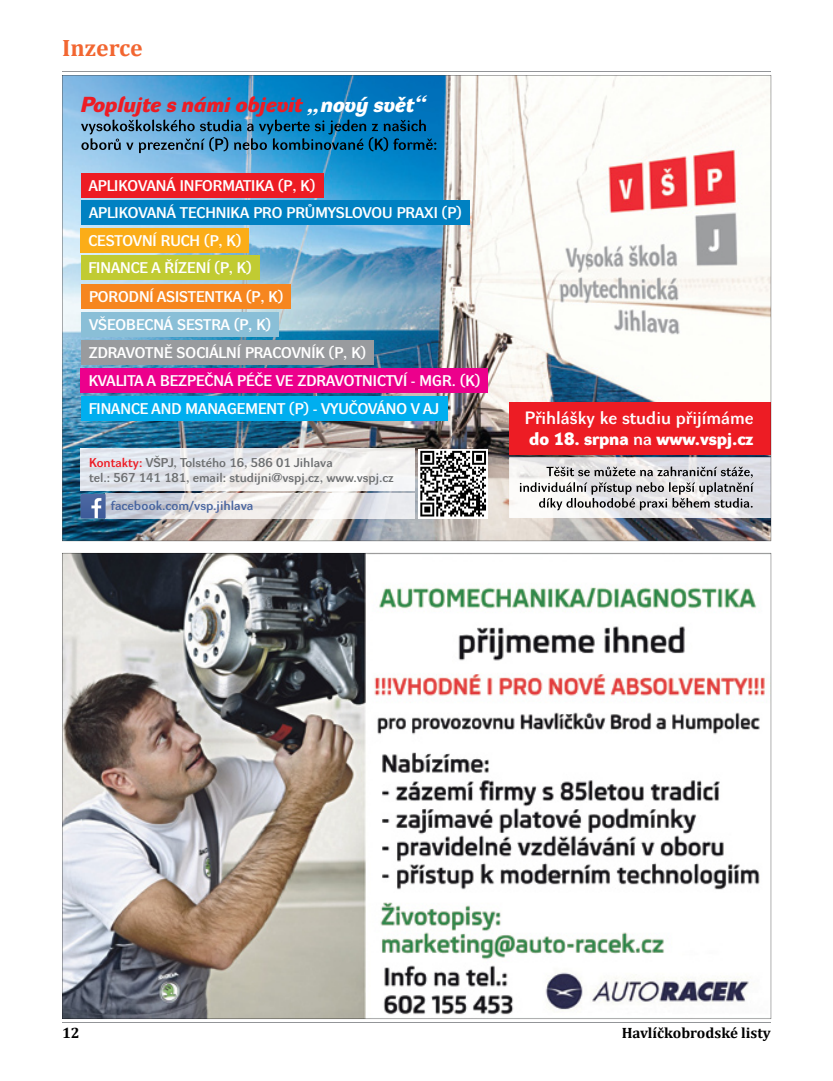
<style>
.page{position:relative;width:833px;height:1081px;background:#fff}
.page>*{position:absolute;margin:0;border:0;box-sizing:border-box;transform-origin:0 0}
.t1{font:700 23.75px "Cambria";color:#f26631}
.t2{font:italic 700 21.25px "Dyna Grotesk DE";color:#ed1c24}
.t3{font:17.5px/21px "Dyna Grotesk DE";color:#fff}
.t4{font:15.12px/28.1px "Dyna Grotesk DE";color:#fff}
.t5{font:700 15px "Cambria";color:#000}
.t6{font:12.75px "Dyna Grotesk DE";color:#4865a0}
.t7{font:12.5px/15px "Dyna Grotesk DE";color:#6d6f71}
.s1{color:#fff}
.s2{color:#ed1c24}
.s3{font-weight:700}
</style>
<div class="page">
<hr style="left:62px;top:71px;width:709px;height:1px;background:#939598">
<hr style="left:62px;top:1022px;width:709px;height:1px;background:#939598">
<img style="left:62px;top:553px;width:709px;height:466px">
<img style="left:62px;top:75px;width:709px;height:466px">
<h1 class="t1" style="left:62px;top:31px;width:82px">Inzerce</h1>
<h2 class="t2" style="left:81px;top:93px;width:346px">Poplujte s námi objevit <span class="s1">„nový svět“</span></h2>
<p class="t4" style="left:89px;top:173px;width:228px">APLIKOVANÁ INFORMATIKA (P, K)</p>
<p class="t4" style="left:88px;top:228px;width:154px">CESTOVNÍ RUCH (P, K)</p>
<p class="t4" style="left:89px;top:200px;width:374px">APLIKOVANÁ TECHNIKA PRO PRŮMYSLOVOU PRAXI (P)</p>
<p class="t4" style="left:88px;top:255px;width:196px;line-height:28.5px">FINANCE A ŘÍZENÍ (P, K)<br>PORODNÍ ASISTENTKA (P, K)</p>
<p class="t4" style="left:89px;top:312px;width:183px">VŠEOBECNÁ SESTRA (P, K)</p>
<p class="t4" style="left:89px;top:368px;width:393px">KVALITA A BEZPEČNÁ PÉČE VE ZDRAVOTNICTVÍ - MGR. (K)<br>FINANCE AND MANAGEMENT (P) - VYUČOVÁNO V AJ</p>
<p class="t4" style="left:89px;top:340px;width:279px">ZDRAVOTNĚ SOCIÁLNÍ PRACOVNÍK (P, K)</p>
<p class="t7" style="left:89px;top:456px;width:306px"><span class="s2">Kontakty:</span> VŠPJ, Tolstého 16, 586 01 Jihlava<br>tel.: 567 141 181, email: studijni@vspj.cz, www.vspj.cz</p>
<p class="t6" style="left:111px;top:498px;width:144px">facebook.com/vsp.jihlava</p>
<p class="t3" style="left:525px;top:408px;width:230px">Přihlášky ke studiu přijímáme <span class="s3">do 18. srpna</span> na <span class="s3">www.vspj.cz</span></p>
<p class="t5" style="left:62px;top:1022px;width:19px">12</p>
<p class="t5" style="left:621px;top:1022px;width:151px">Havlíčkobrodské listy</p>
</div>
